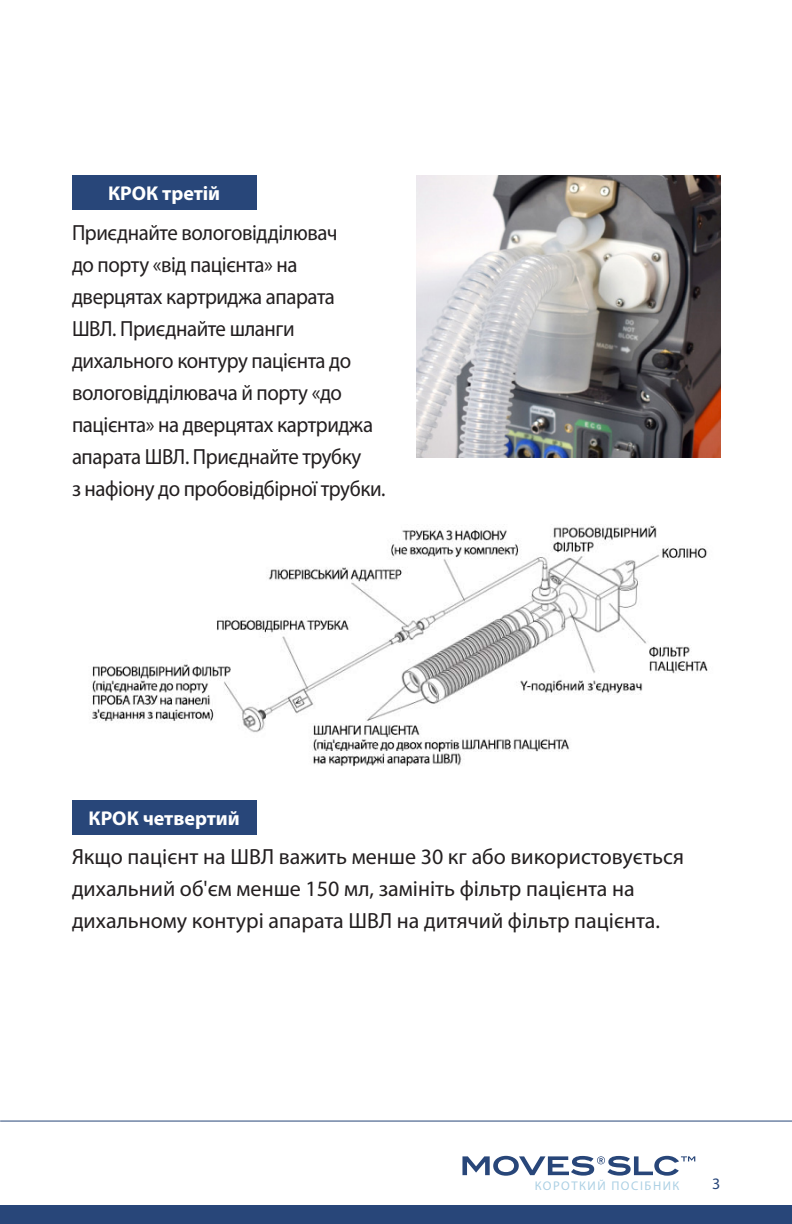
<style>
.page{position:relative;width:792px;height:1224px;background:#fff}
.page>*{position:absolute;margin:0;border:0;box-sizing:border-box;transform-origin:0 0}
.t1{font:22px/32px "Myriad Pro";letter-spacing:-.02em;color:#231f20;scale:.95 1}
.t2{font:22px/32px "Myriad Pro";color:#231f20}
.t3{font:700 20px "Myriad Pro";color:#fff}
.t4{font:16px "Myriad Pro";color:#284679}
.t5{font:12.6px "Myriad Pro";letter-spacing:.12em;color:#acd0e4}
</style>
<div class="page">
<div style="left:0;top:1205px;width:792px;height:19px;background:#284679"></div>
<hr style="left:0;top:1121px;width:792px;height:1px;background:#284679">
<svg style="left:462px;top:1156px;width:233px;height:20px"></svg>
<div style="left:72px;top:176px;width:184px;height:34px;background:#284679"></div>
<img style="left:417px;top:176px;width:303px;height:282px">
<img style="left:91px;top:524px;width:617px;height:243px">
<div style="left:72px;top:800px;width:184px;height:34px;background:#284679"></div>
<p class="t3" style="left:108px;top:182px;width:114px">КРОК третій</p>
<p class="t1" style="left:72px;top:217px;width:332px">Приєднайте вологовідділювач<br>до порту «від пацієнта» на дверцятах картриджа апарата<br>ШВЛ. Приєднайте шланги дихального контуру пацієнта до вологовідділювача й порту «до пацієнта» на дверцятах картриджа апарата ШВЛ. Приєднайте трубку<br>з нафіону до пробовідбірної трубки.</p>
<p class="t3" style="left:89px;top:807px;width:153px">КРОК четвертий</p>
<p class="t2" style="left:72px;top:841px;width:614px">Якщо пацієнт на ШВЛ важить менше 30 кг або використовується дихальний об'єм менше 150 мл, замініть фільтр пацієнта на дихальному контурі апарата ШВЛ на дитячий фільтр пацієнта.</p>
<p class="t5" style="left:535px;top:1179px;width:146px">КОРОТКИЙ ПОСІБНИК</p>
<p class="t4" style="left:712px;top:1175px;width:10px">3</p>
</div>
